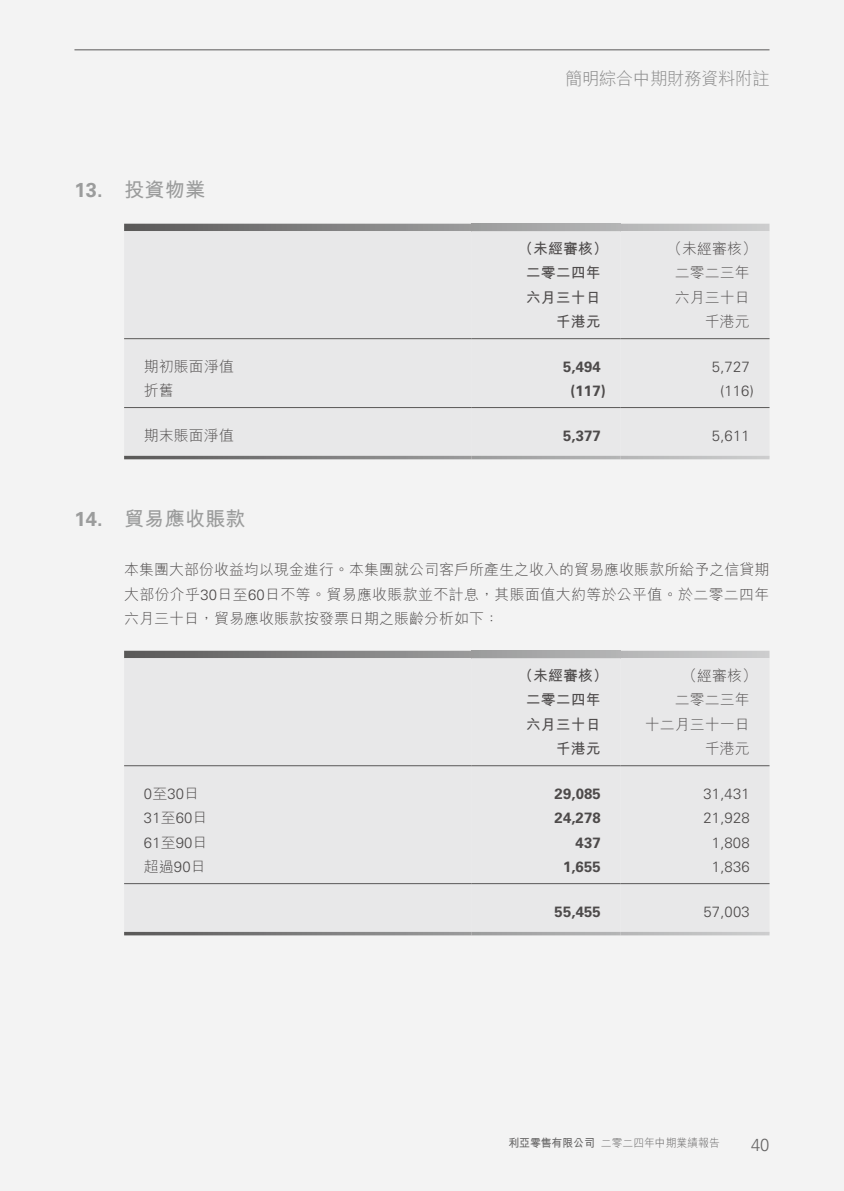
<style>
.page{position:relative;width:844px;height:1191px;background:#fff}
.page>*{position:absolute;margin:0;border:0;box-sizing:border-box;transform-origin:0 0}
.t1{font:700 20.12px "M Hei HK";letter-spacing:.01em;color:#9b9c9c}
.t2{font:700 20.12px "Univers LT Std";color:#9b9c9c}
.t3{font:300 17.5px "M Hei HK";letter-spacing:-.03em;color:#898989}
.t4{font:300 17.5px "Univers LT Std";color:#666565;scale:.95 1}
.t5{font:300 14.88px/24.5px "M Hei HK";letter-spacing:.01em;color:#4d4a4a;text-align:right}
.t6{font:300 14.88px "Univers LT Std";letter-spacing:.01em;color:#4d4a4a}
.t7{font:700 14.88px "Univers LT Std";letter-spacing:.01em;color:#4d4a4a}
.t8{font:700 14.88px/24.5px "M Hei HK";letter-spacing:.01em;color:#4d4a4a;text-align:center}
.t9{font:300 11.38px "M Hei HK";color:#666565;scale:.95 1}
.t10{font:700 11.38px "M Hei HK";color:#666565;scale:.95 1}
.s1{font-family:"Univers LT Std"}
.s2{font-family:"M Hei HK"}
</style>
<div class="page">
<div style="left:0;top:0;width:843px;height:1191px;background:#f3f3f3"></div>
<hr style="left:74px;top:50px;width:695px;height:1px;background:#595857">
<div style="left:124px;top:224px;width:645px;height:232px;background:#e8e8e9"></div>
<hr style="left:124px;top:456px;width:347px;height:3px;background:#fff">
<hr style="left:471px;top:456px;width:149px;height:3px;background:#fff">
<hr style="left:620px;top:456px;width:149px;height:3px;background:#fff">
<hr style="left:124px;top:338px;width:347px;height:1px;background:#595857">
<hr style="left:471px;top:338px;width:149px;height:1px;background:#595857">
<hr style="left:620px;top:338px;width:149px;height:1px;background:#595857">
<hr style="left:124px;top:407px;width:347px;height:1px;background:#595857">
<hr style="left:471px;top:407px;width:149px;height:1px;background:#595857">
<hr style="left:620px;top:407px;width:149px;height:1px;background:#595857">
<svg style="left:124px;top:651px;width:645px;height:7px;background:#8f8f8f"></svg>
<svg style="left:471px;top:651px;width:149px;height:7px"></svg>
<div style="left:124px;top:658px;width:645px;height:274px;background:#e8e8e9"></div>
<div style="left:471px;top:658px;width:149px;height:274px;background:#e8e8e9"></div>
<hr style="left:124px;top:932px;width:347px;height:3px;background:#fff">
<hr style="left:471px;top:932px;width:149px;height:3px;background:#fff">
<hr style="left:620px;top:932px;width:149px;height:3px;background:#fff">
<hr style="left:124px;top:765px;width:347px;height:1px;background:#595857">
<hr style="left:471px;top:765px;width:149px;height:1px;background:#595857">
<hr style="left:620px;top:765px;width:149px;height:1px;background:#595857">
<hr style="left:124px;top:883px;width:347px;height:1px;background:#595857">
<hr style="left:471px;top:883px;width:149px;height:1px;background:#595857">
<hr style="left:620px;top:883px;width:149px;height:1px;background:#595857">
<p class="t3" style="left:565px;top:66px;width:206px">簡明綜合中期財務資料附註</p>
<h1 class="t2" style="left:74px;top:178px;width:30px">13.</h1>
<h1 class="t1" style="left:124px;top:175px;width:82px">投資物業</h1>
<p class="t5" style="left:144px;top:353px;width:91px">期初賬面淨值</p>
<p class="t5" style="left:144px;top:378px;width:31px">折舊</p>
<p class="t5" style="left:144px;top:422px;width:91px">期末賬面淨值</p>
<p class="t8" style="left:518px;top:235px;width:91px">（未經審核）二零二四年六月三十日</p>
<p class="t8" style="left:555px;top:308px;width:46px">千港元</p>
<p class="t5" style="left:667px;top:235px;width:91px">（未經審核(</p>
<p class="t5" style="left:674px;top:260px;width:76px">二零二三年六月三十日千港元</p>
<p class="t7" style="left:563px;top:358px;width:39px">5,494</p>
<p class="t6" style="left:711px;top:357px;width:39px">5,727</p>
<p class="t7" style="left:570px;top:382px;width:37px">)117(</p>
<p class="t6" style="left:720px;top:382px;width:35px">)116(</p>
<p class="t7" style="left:563px;top:426px;width:39px">5,377</p>
<p class="t6" style="left:711px;top:426px;width:39px">5,611</p>
<h1 class="t2" style="left:74px;top:507px;width:30px">14.</h1>
<h1 class="t1" style="left:124px;top:503px;width:123px">貿易應收賬款</h1>
<p class="t5" style="left:124px;top:557px;width:646px;text-align:justify">本集團大部份收益均以現金進行。本集團就公司客戶所產生之收入的貿易應收賬款所給予之信貸期大部份介乎<span class="s1">30</span>日至<span class="s1">60</span>日不等。貿易應收賬款並不計息，其賬面值大約等於公平值。於二零二四年六月三十日，貿易應收賬款按發票日期之賬齡分析如下：</p>
<p class="t8" style="left:518px;top:662px;width:91px">（未經審核）二零二四年六月三十日</p>
<p class="t8" style="left:555px;top:735px;width:46px">千港元</p>
<p class="t5" style="left:682px;top:662px;width:76px">（經審核(</p>
<p class="t5" style="left:644px;top:687px;width:106px">二零二三年<br>十二月三十一日千港元</p>
<p class="t6" style="left:144px;top:784px;width:57px"><span class="s2">至</span>0 30<span class="s2">日</span></p>
<p class="t7" style="left:554px;top:784px;width:48px">29,085</p>
<p class="t6" style="left:703px;top:784px;width:48px">31,431</p>
<p class="t6" style="left:144px;top:809px;width:65px">31<span class="s2">至</span>60<span class="s2">日</span></p>
<p class="t7" style="left:554px;top:809px;width:48px">24,278</p>
<p class="t6" style="left:703px;top:809px;width:48px">21,928</p>
<p class="t6" style="left:144px;top:833px;width:65px">61<span class="s2">至</span>90<span class="s2">日</span></p>
<p class="t7" style="left:575px;top:833px;width:27px">437</p>
<p class="t6" style="left:711px;top:833px;width:39px">1,808</p>
<p class="t5" style="left:144px;top:854px;width:63px">超過<span class="s1">90</span>日</p>
<p class="t7" style="left:563px;top:858px;width:39px">1,655</p>
<p class="t6" style="left:711px;top:858px;width:39px">1,836</p>
<p class="t7" style="left:554px;top:902px;width:48px">55,455</p>
<p class="t6" style="left:703px;top:902px;width:48px">57,003</p>
<p class="t10" style="left:508px;top:1134px;width:92px">利亞零售有限公司</p>
<p class="t9" style="left:600px;top:1134px;width:127px">二零二四年中期業績報告</p>
<p class="t4" style="left:750px;top:1134px;width:21px">40</p>
</div>
